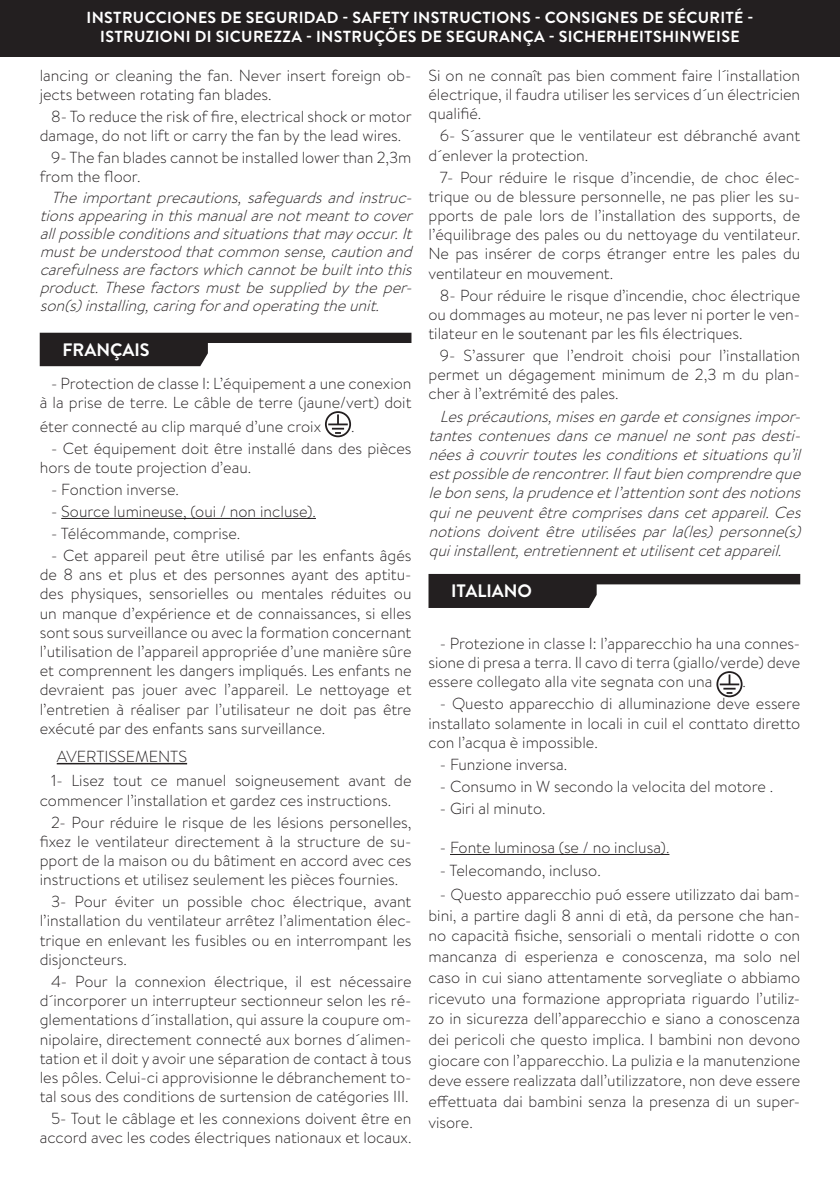
<style>
.page{position:relative;width:840px;height:1191px;background:#fff}
.page>*{position:absolute;margin:0;border:0;box-sizing:border-box;transform-origin:0 0}
.t1{font:700 18px "Brandon Text";color:#fff}
.t2{font:300 16px/19.2px "Brandon Text";color:#231f20;text-align:justify}
.t3{font:italic 300 16px/19.2px "Brandon Text";color:#231f20;text-align:justify}
.t4{font:700 16px/19.2px "Brandon Text";letter-spacing:.02em;color:#fff;text-align:center}
</style>
<div class="page">
<div style="left:0;top:0;width:839px;height:57px;background:#231f20"></div>
<hr style="left:61px;top:518px;width:255px;height:1px;background:#231f20">
<hr style="left:57px;top:763px;width:130px;height:1px;background:#231f20">
<svg style="left:329px;top:415px;width:17px;height:19px"></svg>
<div style="left:325px;top:411px;width:26px;height:26px;border:2px solid #231f20;border-radius:50%"></div>
<svg style="left:40px;top:333px;width:371px;height:33px"></svg>
<svg style="left:428px;top:574px;width:371px;height:34px"></svg>
<svg style="left:720px;top:675px;width:18px;height:19px"></svg>
<div style="left:716px;top:671px;width:26px;height:26px;border:2px solid #231f20;border-radius:50%"></div>
<hr style="left:450px;top:854px;width:219px;height:1px;background:#231f20">
<p class="t4" style="left:86px;top:7px;width:668px">INSTRUCCIONES DE SEGURIDAD - SAFETY INSTRUCTIONS - CONSIGNES DE SÉCURITÉ -<br>ISTRUZIONI DI SICUREZZA - INSTRUÇÕES DE SEGURANÇA - SICHERHEITSHINWEISE</p>
<p class="t2" style="left:40px;top:65px;width:373px">lancing or cleaning the fan. Never insert foreign ob&shy;jects between rotating fan blades.</p>
<p class="t2" style="left:40px;top:106px;width:373px;text-indent:11px">8- To reduce the risk of fire, electrical shock or motor damage, do not lift or carry the fan by the lead wires.</p>
<p class="t2" style="left:40px;top:147px;width:373px;text-indent:11px">9- The fan blades cannot be installed lower than 2,3m from the floor.</p>
<p class="t3" style="left:40px;top:188px;width:379px;line-height:18px;text-indent:11px">Theimportantprecautions,safeguardsandinstruc&shy;tionsappearinginthismanualarenotmeanttocover allpossibleconditionsandsituationsthatmayoccur.It mustbeunderstoodthatcommonsense,cautionand carefulnessarefactorswhichcannotbebuiltintothis product.Thesefactorsmustbesuppliedbytheper&shy;son(s)installing,caringforandoperatingtheunit.</p>
<p class="t1" style="left:62px;top:337px;width:89px">FRANÇAIS</p>
<p class="t2" style="left:40px;top:373px;width:373px;text-align:right">- Protection de classe I: L’équipement a une conexion à la prise de terre. Le câble de terre (jaune/vert) doit</p>
<p class="t2" style="left:40px;top:416px;width:283px">éter connecté au clip marqué d’une croix</p>
<p class="t2" style="left:351px;top:416px;width:5px">.</p>
<p class="t2" style="left:40px;top:438px;width:373px;text-indent:11px">- Cet équipement doit être installé dans des pièces hors de toute projection d’eau.</p>
<p class="t2" style="left:51px;top:479px;width:129px">- Fonction inverse.</p>
<p class="t2" style="left:51px;top:501px;width:266px">- Source lumineuse, (oui / non incluse).</p>
<p class="t2" style="left:51px;top:523px;width:191px">- Télécommande, comprise.</p>
<p class="t2" style="left:40px;top:545px;width:373px;text-indent:11px">- Cet appareil peut être utilisé par les enfants âgés de 8 ans et plus et des personnes ayant des aptitu&shy;des physiques, sensorielles ou mentales réduites ou un manque d’expérience et de connaissances, si elles sont sous surveillance ou avec la formation concernant l’utilisation de l’appareil appropriée d’une manière sûre et comprennent les dangers impliqués. Les enfants ne devraient pas jouer avec l’appareil. Le nettoyage et l’entretien à réaliser par l’utilisateur ne doit pas être exécuté par des enfants sans surveillance.</p>
<p class="t2" style="left:51px;top:743px;width:362px;line-height:24.8px;text-indent:6px">AVERTISSEMENTS<br>1- Lisez tout ce manuel soigneusement avant de</p>
<p class="t2" style="left:51px;top:788px;width:362px;line-height:22px;text-indent:-11px">commencer l’installation et gardez ces instructions.<br>2- Pour réduire le risque de les lésions personelles,</p>
<p class="t2" style="left:40px;top:831px;width:373px">fixez le ventilateur directement à la structure de su&shy;pport de la maison ou du bâtiment en accord avec ces instructions et utilisez seulement les pièces fournies.</p>
<p class="t2" style="left:40px;top:891px;width:373px;text-indent:11px">3- Pour éviter un possible choc électrique, avant l’installation du ventilateur arrêtez l’alimentation élec&shy;trique en enlevant les fusibles ou en interrompant les disjoncteurs.</p>
<p class="t2" style="left:40px;top:971px;width:373px;text-indent:11px">4- Pour la connexion électrique, il est nécessaire d´incorporer un interrupteur sectionneur selon les ré&shy;glementations d´installation, qui assure la coupure om&shy;nipolaire, directement connecté aux bornes d´alimen&shy;tation et il doit y avoir une séparation de contact à tous les pôles. Celui-ci approvisionne le débranchement to&shy;tal sous des conditions de surtension de catégories III.</p>
<p class="t2" style="left:40px;top:1108px;width:373px;text-align:right">5- Tout le câblage et les connexions doivent être en accord avec les codes électriques nationaux et locaux.</p>
<p class="t2" style="left:428px;top:65px;width:373px">Si on ne connaît pas bien comment faire l´installation électrique, il faudra utiliser les services d´un électricien qualifié.</p>
<p class="t2" style="left:428px;top:126px;width:373px;text-indent:11px">6- S´assurer que le ventilateur est débranché avant d´enlever la protection.</p>
<p class="t2" style="left:428px;top:167px;width:373px;text-indent:11px">7- Pour réduire le risque d’incendie, de choc élec&shy;trique ou de blessure personnelle, ne pas plier les su&shy;pports de pale lors de l’installation des supports, de l’équilibrage des pales ou du nettoyage du ventilateur.<br>Ne pas insérer de corps étranger entre les pales du ventilateur en mouvement.</p>
<p class="t2" style="left:428px;top:285px;width:373px;text-indent:11px">8- Pour réduire le risque d’incendie, choc électrique ou dommages au moteur, ne pas lever ni porter le ven&shy;tilateur en le soutenant par les fils électriques.</p>
<p class="t2" style="left:428px;top:345px;width:373px;text-indent:11px">9- S’assurer que l’endroit choisi pour l’installation permet un dégagement minimum de 2,3 m du plan&shy;cher à l’extrémité des pales.</p>
<p class="t3" style="left:428px;top:406px;width:378px;text-indent:11px">Lesprécautions,misesengardeetconsignesimpor&shy;tantescontenuesdanscemanuelnesontpasdesti&shy;néesàcouvrirtouteslesconditionsetsituationsqu’il estpossiblederencontrer.Ilfautbiencomprendreque lebonsens,laprudenceetl’attentionsontdesnotions quinepeuventêtrecomprisesdanscetappareil.Ces notions doivent être utilisées par la(les) personne(s) quiinstallent,entretiennentetutilisentcetappareil.</p>
<p class="t1" style="left:451px;top:578px;width:82px">ITALIANO</p>
<p class="t2" style="left:428px;top:633px;width:373px;text-indent:11px">- Protezione in classe I: l’apparecchio ha una connes&shy;sione di presa a terra. Il cavo di terra (giallo/verde) deve essere collegato alla vite segnata con una</p>
<p class="t2" style="left:742px;top:671px;width:5px">.</p>
<p class="t2" style="left:428px;top:693px;width:373px;text-indent:11px">- Questo apparecchio di alluminazione deve essere installato solamente in locali in cuil el conttato diretto con l’acqua è impossible.</p>
<p class="t2" style="left:439px;top:754px;width:129px">- Funzione inversa.</p>
<p class="t2" style="left:439px;top:776px;width:334px">- Consumo in W secondo la velocita del motore .</p>
<p class="t2" style="left:439px;top:798px;width:107px">- Giri al minuto.</p>
<p class="t2" style="left:439px;top:837px;width:231px">- Fonte luminosa (se / no inclusa).</p>
<p class="t2" style="left:439px;top:860px;width:162px">- Telecomando, incluso.</p>
<p class="t2" style="left:428px;top:883px;width:373px;line-height:20.8px;text-indent:11px">- Questo apparecchio puó essere utilizzato dai bam&shy;bini, a partire dagli 8 anni di età, da persone che han&shy;no capacità fisiche, sensoriali o mentali ridotte o con mancanza di esperienza e conoscenza, ma solo nel caso in cui siano attentamente sorvegliate o abbiamo ricevuto una formazione appropriata riguardo l’utiliz&shy;zo in sicurezza dell’apparecchio e siano a conoscenza dei pericoli che questo implica. I bambini non devono giocare con l’apparecchio. La pulizia e la manutenzione deve essere realizzata dall’utilizzatore, non deve essere effettuata dai bambini senza la presenza di un super&shy;visore.</p>
</div>
